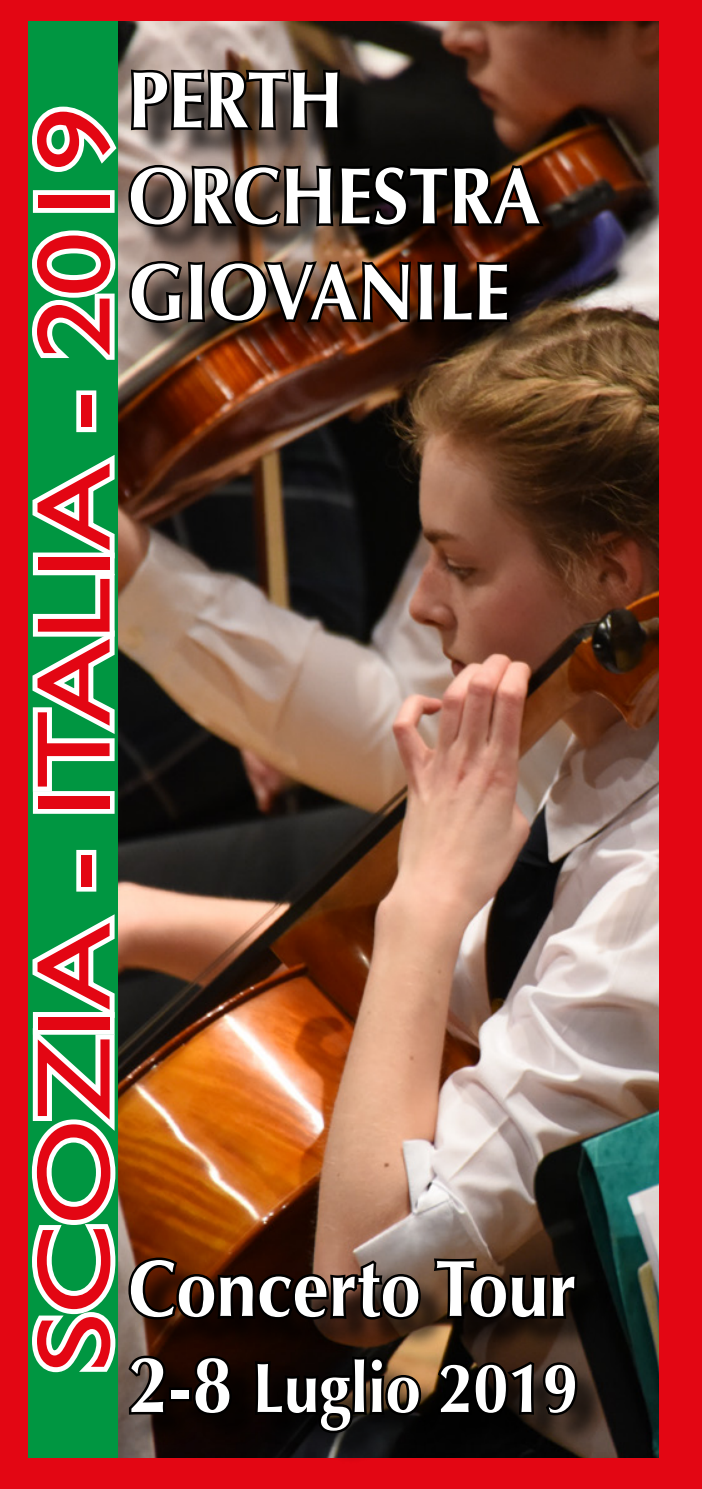
<style>
.page{position:relative;width:702px;height:1489px;background:#fff}
.page>*{position:absolute;margin:0;border:0;box-sizing:border-box;transform-origin:0 0}
.t1{font:105px "Gill Sans";letter-spacing:-.02em;color:#e30613;scale:1.24 1}
.t2{font:700 80px/96px "Optima";color:#fff;scale:.9 1}
.t3{font:700 70px "Optima";color:#fff;scale:.9 1}
.s1{font-size:80px}
</style>
<div class="page">
<div style="left:0;top:0;width:702px;height:1488px;background:#e30613"></div>
<div style="left:28px;top:21px;width:90px;height:1436px;background:#009641"></div>
<div style="left:76px;top:849px;width:20px;height:42px;border:10px solid #fff"></div>
<div style="left:33px;top:791px;width:82px;height:22px;border:10px solid #fff"></div>
<svg style="left:27px;top:569px;width:88px;height:227px"></svg>
<div style="left:33px;top:552px;width:82px;height:23px;border:10px solid #fff"></div>
<svg style="left:27px;top:446px;width:88px;height:117px"></svg>
<div style="left:76px;top:390px;width:20px;height:42px;border:10px solid #fff"></div>
<img style="left:118px;top:21px;width:540px;height:1436px">
<div style="left:133px;top:73px;width:475px;height:1390px;background:#000;opacity:.75"></div>
<img style="left:25px;top:66px;width:522px;height:299px">
<svg style="left:432px;top:1255px;width:148px;height:67px;background:#22160e"></svg>
<img style="left:26px;top:905px;width:398px;height:531px">
<svg style="left:434px;top:1358px;width:146px;height:60px;background:#160f0b"></svg>
<h1 class="t1" style="left:12px;top:1372px;width:1022px;rotate:-90deg">SCOZIA - ITALIA - 2019</h1>
<p class="t2" style="left:128px;top:53px;width:459px">PERTH<br>ORCHESTRA<br>GIOVANILE</p>
<p class="t2" style="left:128px;top:1241px;width:499px">Concerto Tour</p>
<p class="t3" style="left:128px;top:1347px;width:501px"><span class="s1">2-8</span> Luglio 2019</p>
</div>
